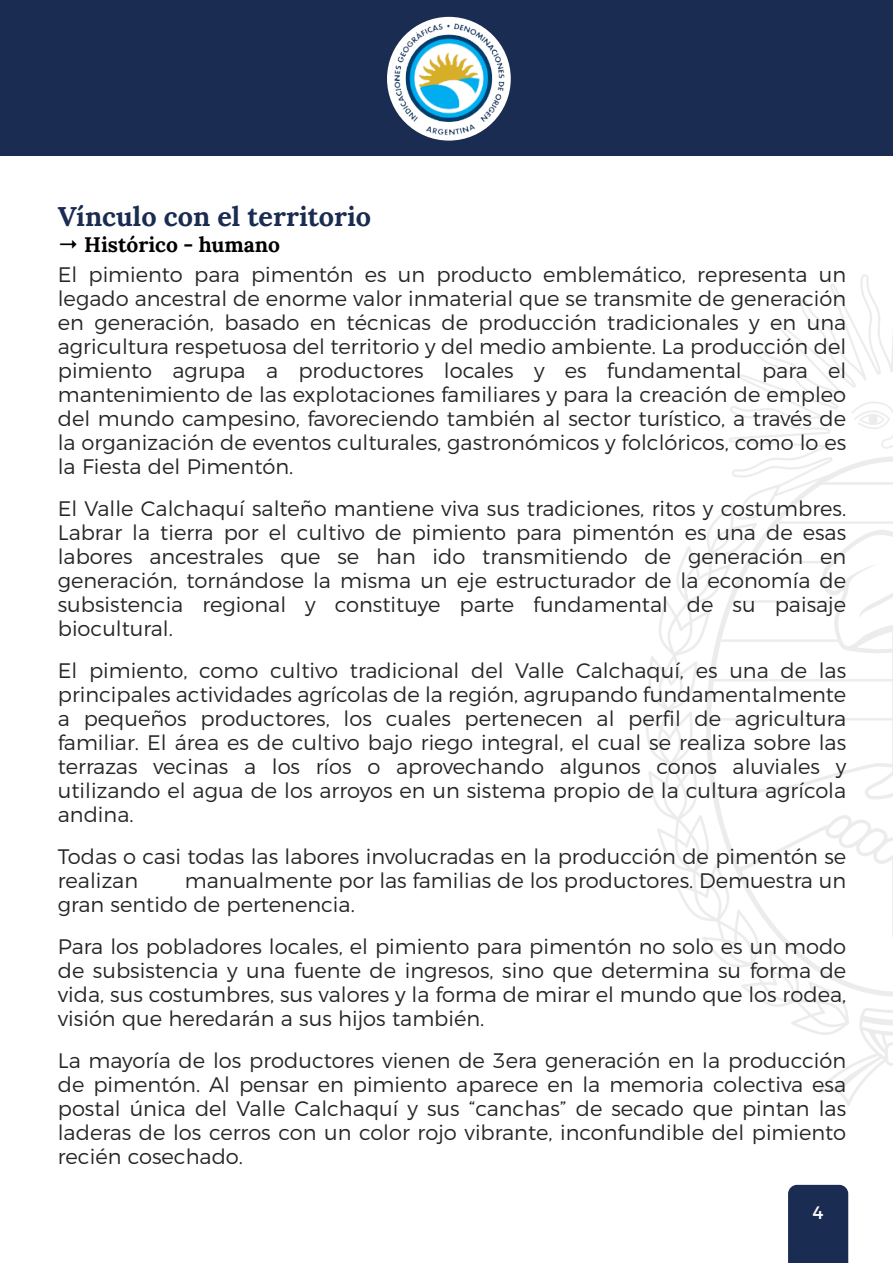
<style>
.page{position:relative;width:893px;height:1263px;background:#fff}
.page>*{position:absolute;margin:0;border:0;box-sizing:border-box;transform-origin:0 0}
.t1{font:700 27px "Lora";color:#1a2c51}
.t2{font:300 21px "Montserrat";color:#262626}
.t3{font:700 21px "Lora";letter-spacing:-.005em;color:#000}
.t4{font:18px "Montserrat";color:#fff}
.s1{font-family:"Lucida Grande";font-weight:400}
</style>
<div class="page">
<div style="left:788px;top:1185px;width:60px;height:78px;background:#1a2c51"></div>
<div style="left:0;top:0;width:893px;height:156px;background:#1a2c51"></div>
<img style="left:387px;top:21px;width:124px;height:115px">
<p class="t1" style="left:58px;top:199px;width:315px">Vínculo con el territorio</p>
<p class="t3" style="left:58px;top:231px;width:224px"><span class="s1">→</span> Histórico - humano</p>
<p class="t2" style="left:58px;top:261px;width:790px">El pimiento para pimentón es un producto emblemático, representa un</p>
<p class="t2" style="left:58px;top:285px;width:790px">legado ancestral de enorme valor inmaterial que se transmite de generación</p>
<p class="t2" style="left:58px;top:309px;width:790px">en generación, basado en técnicas de producción tradicionales y en una</p>
<p class="t2" style="left:58px;top:333px;width:790px">agricultura respetuosa del territorio y del medio ambiente. La producción del</p>
<p class="t2" style="left:58px;top:357px;width:790px">pimiento agrupa a productores locales y es fundamental para el</p>
<p class="t2" style="left:58px;top:381px;width:790px">mantenimiento de las explotaciones familiares y para la creación de empleo</p>
<p class="t2" style="left:58px;top:405px;width:790px">del mundo campesino, favoreciendo también al sector turístico, a través de</p>
<p class="t2" style="left:58px;top:429px;width:790px">la organización de eventos culturales, gastronómicos y folclóricos, como lo es</p>
<p class="t2" style="left:58px;top:453px;width:237px">la Fiesta del Pimentón.</p>
<p class="t2" style="left:58px;top:495px;width:790px">El Valle Calchaquí salteño mantiene viva sus tradiciones, ritos y costumbres.</p>
<p class="t2" style="left:58px;top:519px;width:790px">Labrar la tierra por el cultivo de pimiento para pimentón es una de esas</p>
<p class="t2" style="left:58px;top:543px;width:790px">labores ancestrales que se han ido transmitiendo de generación en</p>
<p class="t2" style="left:58px;top:567px;width:790px">generación, tornándose la misma un eje estructurador de la economía de</p>
<p class="t2" style="left:58px;top:591px;width:790px">subsistencia regional y constituye parte fundamental de su paisaje</p>
<p class="t2" style="left:58px;top:615px;width:117px">biocultural.</p>
<p class="t2" style="left:58px;top:657px;width:790px">El pimiento, como cultivo tradicional del Valle Calchaquí, es una de las</p>
<p class="t2" style="left:58px;top:681px;width:790px">principales actividades agrícolas de la región, agrupando fundamentalmente</p>
<p class="t2" style="left:58px;top:705px;width:790px">a pequeños productores, los cuales pertenecen al perfil de agricultura</p>
<p class="t2" style="left:58px;top:729px;width:790px">familiar. El área es de cultivo bajo riego integral, el cual se realiza sobre las</p>
<p class="t2" style="left:58px;top:753px;width:790px">terrazas vecinas a los ríos o aprovechando algunos conos aluviales y</p>
<p class="t2" style="left:58px;top:777px;width:790px">utilizando el agua de los arroyos en un sistema propio de la cultura agrícola</p>
<p class="t2" style="left:58px;top:801px;width:77px">andina.</p>
<p class="t2" style="left:58px;top:843px;width:790px">Todas o casi todas las labores involucradas en la producción de pimentón se</p>
<p class="t2" style="left:58px;top:867px;width:82px">realizan</p>
<p class="t2" style="left:185px;top:867px;width:663px">manualmente por las familias de los productores. Demuestra un</p>
<p class="t2" style="left:58px;top:891px;width:299px">gran sentido de pertenencia.</p>
<p class="t2" style="left:58px;top:933px;width:790px">Para los pobladores locales, el pimiento para pimentón no solo es un modo</p>
<p class="t2" style="left:58px;top:957px;width:790px">de subsistencia y una fuente de ingresos, sino que determina su forma de</p>
<p class="t2" style="left:58px;top:981px;width:790px">vida, sus costumbres, sus valores y la forma de mirar el mundo que los rodea,</p>
<p class="t2" style="left:58px;top:1005px;width:428px">visión que heredarán a sus hijos también.</p>
<p class="t2" style="left:58px;top:1047px;width:790px">La mayoría de los productores vienen de 3era generación en la producción</p>
<p class="t2" style="left:58px;top:1071px;width:790px">de pimentón. Al pensar en pimiento aparece en la memoria colectiva esa</p>
<p class="t2" style="left:58px;top:1095px;width:790px">postal única del Valle Calchaquí y sus “canchas” de secado que pintan las</p>
<p class="t2" style="left:58px;top:1119px;width:790px">laderas de los cerros con un color rojo vibrante, inconfundible del pimiento</p>
<p class="t2" style="left:58px;top:1143px;width:187px">recién cosechado.</p>
<p class="t4" style="left:813px;top:1201px;width:13px">4</p>
</div>
